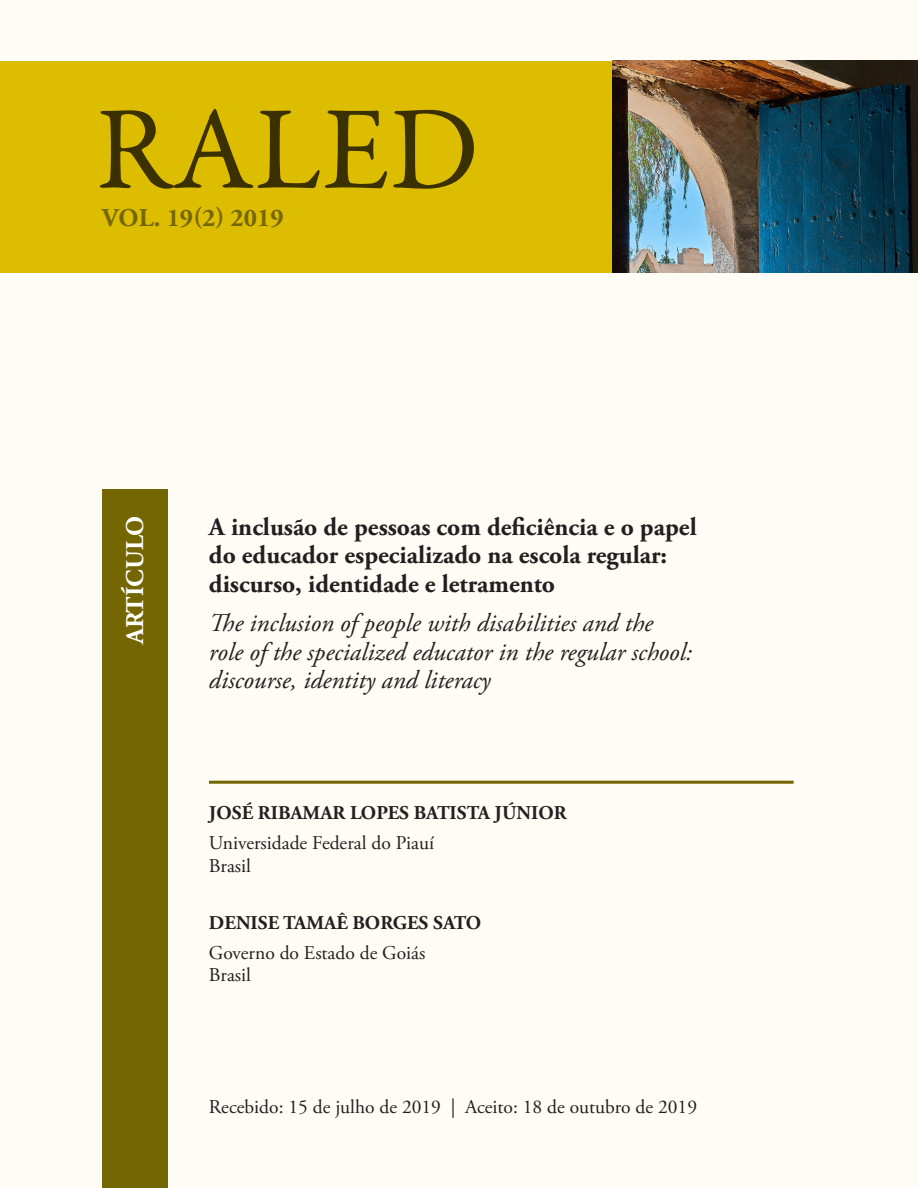
<style>
.page{position:relative;width:918px;height:1188px;background:#fefcf5}
.page>*{position:absolute;margin:0;border:0;box-sizing:border-box;transform-origin:0 0}
.t1{font:118.95px "Garamond Premr Pro";letter-spacing:.01em;color:#3b3100}
.t2{font:italic 25.5px/28.5px "Adobe Garamond Pro";color:#231f20}
.t3{font:700 25.5px/28.5px "Adobe Garamond Pro";color:#231f20}
.t4{font:700 25.5px "Adobe Garamond Pro";color:#746600}
.t5{font:700 25.5px "Adobe Garamond Pro";color:#fff}
.t6{font:19.5px "Adobe Garamond Pro";color:#231f20}
.t7{font:700 19.5px "Adobe Garamond Pro";color:#231f20}
</style>
<div class="page">
<div style="left:0;top:61px;width:612px;height:212px;background:#dec000"></div>
<div style="left:102px;top:490px;width:66px;height:698px;background:#746600"></div>
<img style="left:612px;top:61px;width:306px;height:212px">
<hr style="left:209px;top:781px;width:585px;height:3px;background:#746600">
<h1 class="t1" style="left:96px;top:78px;width:386px">RALED</h1>
<p class="t4" style="left:102px;top:203px;width:183px">VOL. 19(2) 2019</p>
<p class="t5" style="left:120px;top:644px;width:130px;rotate:-90deg">ARTÍCULO</p>
<p class="t3" style="left:209px;top:513px;width:489px">A inclusão de pessoas com deficiência e o papel do educador especializado na escola regular: discurso, identidade e letramento</p>
<p class="t2" style="left:209px;top:610px;width:485px">The inclusion of people with disabilities and the role of the specialized educator in the regular school: discourse, identity and literacy</p>
<p class="t7" style="left:209px;top:802px;width:359px">JOSÉ RIBAMAR LOPES BATISTA JÚNIOR</p>
<p class="t6" style="left:209px;top:832px;width:227px">Universidade Federal do Piauí</p>
<p class="t6" style="left:209px;top:854px;width:44px">Brasil</p>
<p class="t7" style="left:209px;top:911px;width:274px">DENISE TAMAÊ BORGES SATO</p>
<p class="t6" style="left:209px;top:941px;width:218px">Governo do Estado de Goiás</p>
<p class="t6" style="left:209px;top:964px;width:44px">Brasil</p>
<p class="t6" style="left:209px;top:1095px;width:490px">Recebido: 15 de julho de 2019 | Aceito: 18 de outubro de 2019</p>
</div>
